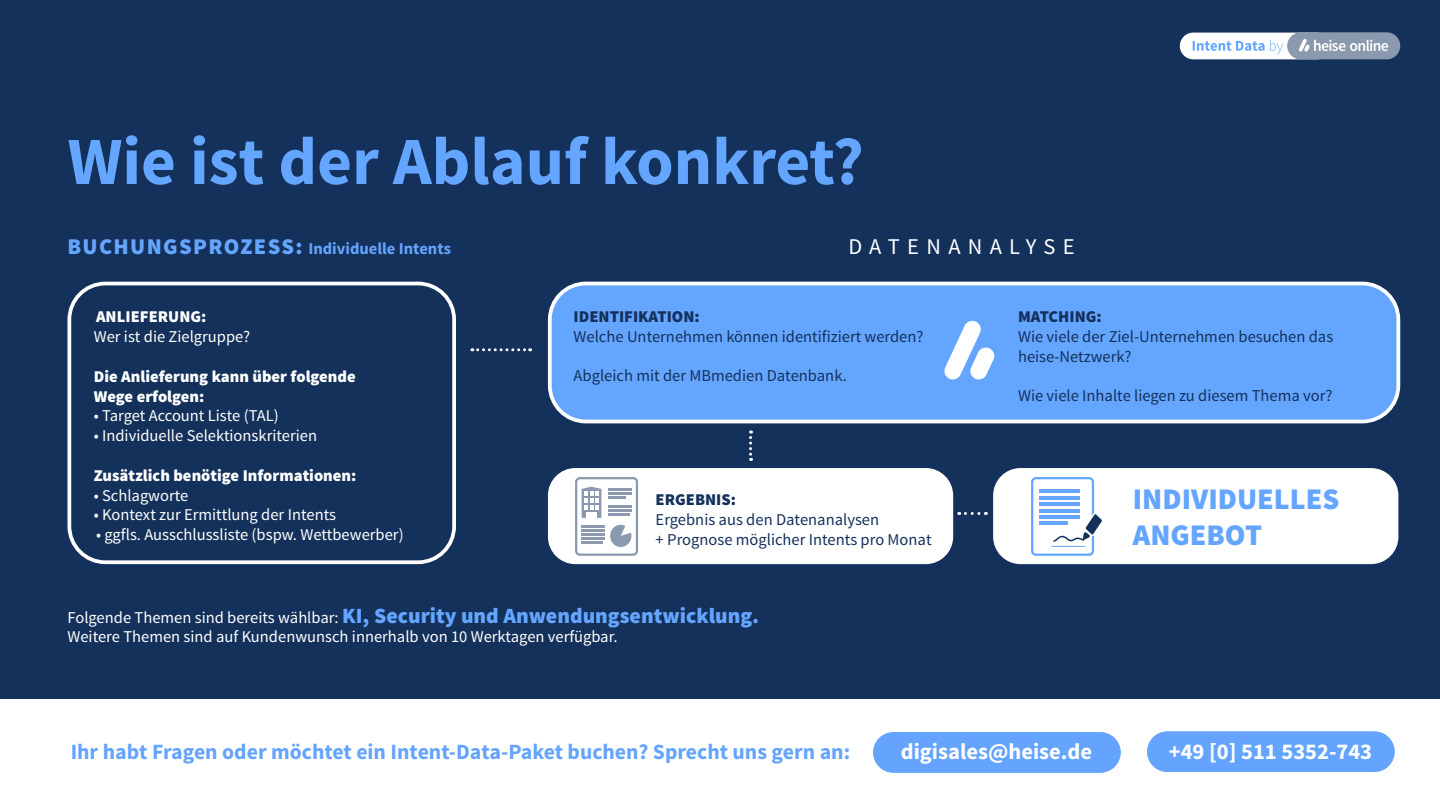
<style>
.page{position:relative;width:1440px;height:810px;background:#14315b}
.page>*{position:absolute;margin:0;border:0;box-sizing:border-box;transform-origin:0 0}
.t1{font:700 67.5px "Source Sans Pro";color:#64a5ff}
.t2{font:900 30px/36px "Source Sans Pro";color:#64a5ff}
.t3{font:700 22.5px "Source Sans Pro";color:#fff}
.t4{font:22.5px "Source Sans Pro";letter-spacing:.325em;color:#fff}
.t5{font:900 21.75px "Source Sans Pro";color:#64a5ff}
.t6{font:700 21.75px "Source Sans Pro";color:#64a4ff}
.t7{font:16.5px/19.8px "Source Sans Pro";color:#14315b}
.t8{font:16.5px "Source Sans Pro";color:#fff}
.t9{font:900 16.5px/19.8px "Source Sans Pro";color:#fff}
.t10{font:700 16.5px "Source Sans Pro";color:#64a5ff}
.t11{font:900 16.5px "Source Sans Pro";color:#14315b}
.s1{font-weight:900;font-size:22.5px}
.s2{font-weight:400;font-size:16.5px;color:#fff}
</style>
<div class="page">
<div style="left:0;top:700px;width:1440px;height:110px;background:#fff"></div>
<div style="left:1180px;top:33px;width:150px;height:26px;background:#fff;border-radius:13px"></div>
<div style="left:1287px;top:32px;width:113px;height:27px;background:#8a99ae;border-radius:14px"></div>
<svg style="left:1193px;top:40px;width:90px;height:14px"></svg>
<svg style="left:1299px;top:39px;width:89px;height:13px"></svg>
<div style="left:68px;top:282px;width:388px;height:282px;border:4px solid #fff;border-radius:36px"></div>
<div style="left:550px;top:284px;width:848px;height:138px;background:#64a5ff;border-radius:36px"></div>
<div style="left:548px;top:282px;width:852px;height:141px;border:4px solid #fff;border-radius:36px"></div>
<div style="left:550px;top:470px;width:401px;height:92px;background:#fff;border-radius:26px"></div>
<div style="left:548px;top:468px;width:405px;height:96px;border:4px solid #fff;border-radius:26px"></div>
<div style="left:995px;top:470px;width:402px;height:92px;background:#fff;border-radius:26px"></div>
<div style="left:993px;top:468px;width:405px;height:96px;border:4px solid #fff;border-radius:26px"></div>
<svg style="left:944px;top:320px;width:51px;height:60px"></svg>
<svg style="left:472px;top:348px;width:59px;height:3px"></svg>
<svg style="left:959px;top:512px;width:27px;height:3px"></svg>
<svg style="left:749px;top:431px;width:3px;height:30px"></svg>
<div style="left:581px;top:488px;width:21px;height:30px;background:#8a99ae"></div>
<div style="left:581px;top:488px;width:21px;height:31px;border:1px solid #fff"></div>
<div style="left:586px;top:512px;width:11px;height:6px;background:#fff"></div>
<svg style="left:584px;top:491px;width:15px;height:19px"></svg>
<svg style="left:608px;top:497px;width:18px;height:2px"></svg>
<hr style="left:608px;top:513px;width:21px;height:3px;background:#8a99ae">
<hr style="left:608px;top:492px;width:23px;height:3px;background:#8a99ae">
<hr style="left:608px;top:509px;width:23px;height:3px;background:#8a99ae">
<hr style="left:608px;top:488px;width:23px;height:3px;background:#8a99ae">
<hr style="left:608px;top:505px;width:23px;height:3px;background:#8a99ae">
<svg style="left:610px;top:525px;width:21px;height:22px"></svg>
<hr style="left:581px;top:541px;width:21px;height:3px;background:#8a99ae">
<hr style="left:581px;top:529px;width:23px;height:3px;background:#8a99ae">
<hr style="left:581px;top:537px;width:23px;height:3px;background:#8a99ae">
<hr style="left:581px;top:525px;width:23px;height:3px;background:#8a99ae">
<hr style="left:581px;top:533px;width:23px;height:3px;background:#8a99ae">
<div style="left:575px;top:477px;width:63px;height:79px;border:2px solid #8a99ae;border-radius:4px"></div>
<div style="left:1031px;top:477px;width:63px;height:79px;border:2px solid #64a5ff;border-radius:4px"></div>
<hr style="left:1039px;top:489px;width:40px;height:4px;background:#64a5ff">
<hr style="left:1039px;top:496px;width:40px;height:3px;background:#64a5ff">
<hr style="left:1039px;top:502px;width:40px;height:4px;background:#64a5ff">
<hr style="left:1039px;top:509px;width:40px;height:3px;background:#64a5ff">
<hr style="left:1039px;top:515px;width:40px;height:3px;background:#64a5ff">
<hr style="left:1039px;top:521px;width:29px;height:3px;background:#64a5ff">
<svg style="left:1052px;top:512px;width:50px;height:31px"></svg>
<hr style="left:1051px;top:546px;width:34px;height:1px;background:#64a5ff">
<div style="left:874px;top:733px;width:246px;height:39px;background:#64a4ff;border-radius:20px"></div>
<div style="left:873px;top:732px;width:248px;height:41px;border:1px solid #64a4ff;border-radius:20px"></div>
<div style="left:1148px;top:732px;width:246px;height:40px;background:#64a4ff;border-radius:20px"></div>
<div style="left:1147px;top:731px;width:248px;height:41px;border:1px solid #64a4ff;border-radius:20px"></div>
<h1 class="t1" style="left:68px;top:118px;width:798px">Wie ist der Ablauf konkret?</h1>
<p class="t10" style="left:68px;top:237px;width:385px"><span class="s1">BUCHUNGSPROZESS:</span> Individuelle Intents</p>
<h3 class="t4" style="left:848px;top:232px;width:228px">DATENANALYSE</h3>
<p class="t9" style="left:96px;top:308px;width:112px">ANLIEFERUNG:</p>
<p class="t8" style="left:94px;top:327px;width:158px">Wer ist die Zielgruppe?</p>
<p class="t9" style="left:94px;top:367px;width:264px">Die Anlieferung kann über folgende<br>Wege erfolgen:</p>
<p class="t8" style="left:94px;top:406px;width:187px">• Target Account Liste (TAL)</p>
<p class="t8" style="left:94px;top:426px;width:225px">• Individuelle Selektionskriterien</p>
<p class="t9" style="left:94px;top:466px;width:264px">Zusätzlich benötige Informationen:</p>
<p class="t8" style="left:94px;top:485px;width:96px">• Schlagworte</p>
<p class="t8" style="left:94px;top:505px;width:244px">• Kontext zur Ermittlung der Intents</p>
<p class="t8" style="left:96px;top:525px;width:309px">• ggfls. Ausschlussliste (bspw. Wettbewerber)</p>
<p class="t11" style="left:574px;top:306px;width:128px">IDENTIFIKATION:</p>
<p class="t7" style="left:574px;top:327px;width:351px">Welche Unternehmen können identifiziert werden?</p>
<p class="t7" style="left:574px;top:366px;width:275px">Abgleich mit der MBmedien Datenbank.</p>
<p class="t11" style="left:656px;top:489px;width:82px">ERGEBNIS:</p>
<p class="t7" style="left:656px;top:510px;width:277px">Ergebnis aus den Datenanalysen<br>+ Prognose möglicher Intents pro Monat</p>
<h3 class="t5" style="left:68px;top:601px;width:693px"><span class="s2">Folgende Themen sind bereits wählbar:</span> KI, Security und Anwendungsentwicklung.</h3>
<p class="t8" style="left:68px;top:627px;width:552px">Weitere Themen sind auf Kundenwunsch innerhalb von 10 Werktagen verfügbar.</p>
<p class="t11" style="left:1018px;top:306px;width:85px">MATCHING:</p>
<p class="t7" style="left:1018px;top:327px;width:317px">Wie viele der Ziel-Unternehmen besuchen das heise-Netzwerk?</p>
<p class="t7" style="left:1018px;top:386px;width:316px">Wie viele Inhalte liegen zu diesem Thema vor?</p>
<h2 class="t2" style="left:1133px;top:482px;width:208px">INDIVIDUELLES<br>ANGEBOT</h2>
<h3 class="t6" style="left:71px;top:738px;width:781px">Ihr habt Fragen oder möchtet ein Intent-Data-Paket buchen? Sprecht uns gern an:</h3>
<h3 class="t3" style="left:901px;top:738px;width:193px">digisales@heise.de</h3>
<h3 class="t3" style="left:1169px;top:737px;width:205px">+49 [0] 511 5352-743</h3>
</div>
